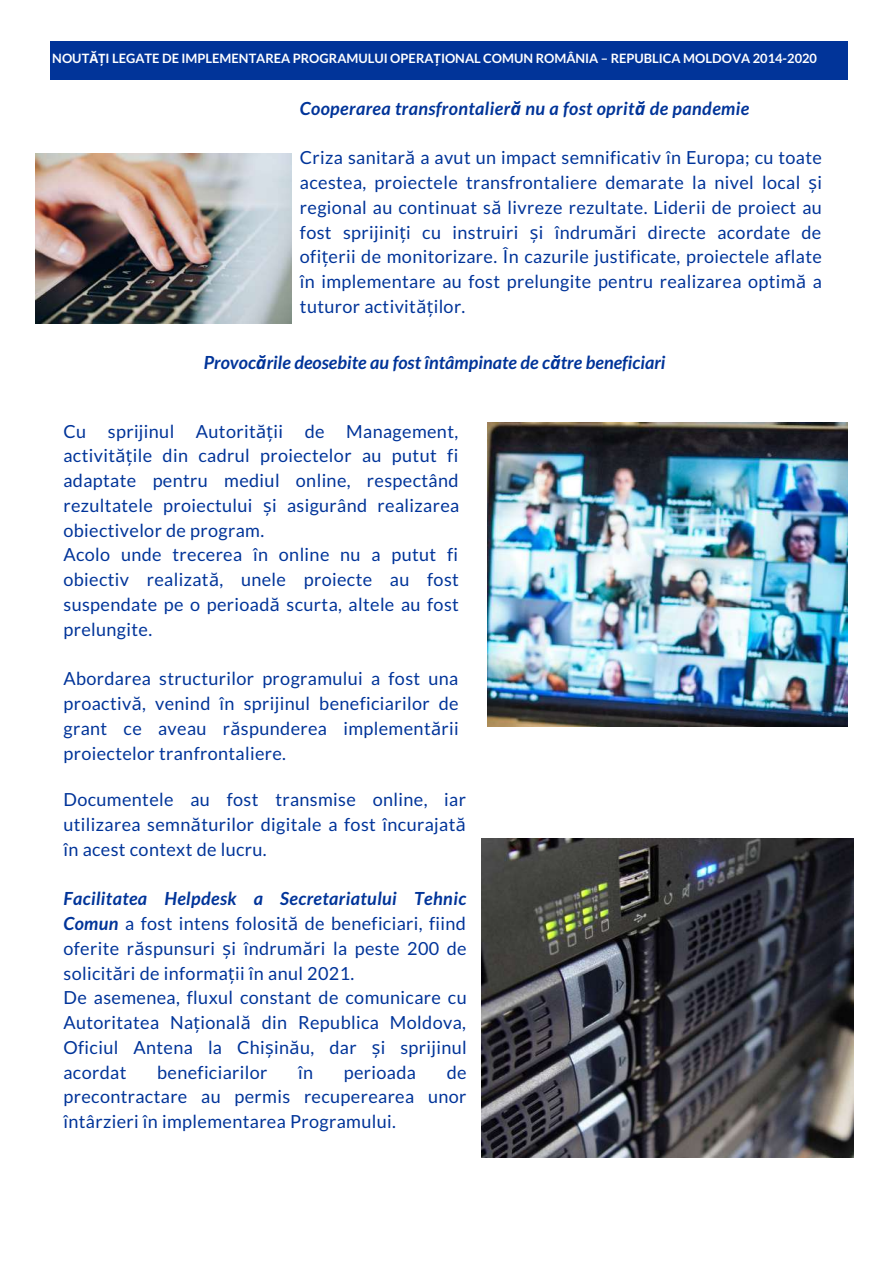
<style>
.page{position:relative;width:894px;height:1264px;background:#fff}
.page>*{position:absolute;margin:0;border:0;box-sizing:border-box;transform-origin:0 0}
.t1{font:18px/24.8px "Lato";letter-spacing:.02em;color:#013499;text-align:justify}
.t2{font:italic 700 18px "Lato";color:#013499}
.t3{font:italic 700 18px "Lato";letter-spacing:.02em;color:#013499}
.t4{font:700 12.9px "Lato";color:#fff}
.s1{font-family:"Noto Sans"}
.s2{font-weight:700;font-style:italic}
</style>
<div class="page">
<div style="left:50px;top:42px;width:797px;height:38px;background:#013499"></div>
<img style="left:36px;top:154px;width:255px;height:170px">
<img style="left:487px;top:422px;width:359px;height:304px">
<img style="left:481px;top:838px;width:372px;height:318px">
<p class="t4" style="left:52px;top:50px;width:766px">NOUT<span class="s1">ĂȚ</span>I LEGATE DE IMPLEMENTAREA PROGRAMULUI OPERA<span class="s1">Ț</span>IONAL COMUN ROMÂNIA – REPUBLICA MOLDOVA 2014-2020</p>
<p class="t3" style="left:300px;top:97px;width:451px">Cooperarea transfrontalier<span class="s1">ă</span> nu a fost oprit<span class="s1">ă</span> de pandemie</p>
<p class="t1" style="left:300px;top:145px;width:523px">Criza sanitar<span class="s1">ă</span> a avut un impact semnificativ în Europa; cu toate acestea, proiectele transfrontaliere demarate la nivel local <span class="s1">ș</span>i regional au continuat s<span class="s1">ă</span> livreze rezultate. Liderii de proiect au fost sprijini<span class="s1">ț</span>i cu instruiri <span class="s1">ș</span>i îndrum<span class="s1">ă</span>ri directe acordate de ofi<span class="s1">ț</span>erii de monitorizare. În cazurile justificate, proiectele aflate în implementare au fost prelungite pentru realizarea optim<span class="s1">ă</span> a tuturor activit<span class="s1">ăț</span>ilor.</p>
<p class="t2" style="left:204px;top:351px;width:463px">Provoc<span class="s1">ă</span>rile deosebite au fost întâmpinate de c<span class="s1">ă</span>tre beneficiari</p>
<p class="t1" style="left:63px;top:418px;width:397px;text-align:left">Cu sprijinul Autorit<span class="s1">ăț</span>ii de Management, activit<span class="s1">ăț</span>ile din cadrul proiectelor au putut fi adaptate pentru mediul online, respectând rezultatele proiectului <span class="s1">ș</span>i asigurând realizarea obiectivelor de program.<br>Acolo unde trecerea în online nu a putut fi obiectiv realizat<span class="s1">ă</span>, unele proiecte au fost suspendate pe o perioad<span class="s1">ă</span> scurta, altele au fost prelungite.</p>
<p class="t1" style="left:63px;top:666px;width:396px">Abordarea structurilor programului a fost una proactiv<span class="s1">ă</span>, venind în sprijinul beneficiarilor de grant ce aveau r<span class="s1">ă</span>spunderea implement<span class="s1">ă</span>rii proiectelor tranfrontaliere.</p>
<p class="t1" style="left:63px;top:786px;width:404px">Documentele au fost transmise online, iar utilizarea semn<span class="s1">ă</span>turilor digitale a fost încurajat<span class="s1">ă </span>în acest context de lucru.</p>
<p class="t1" style="left:63px;top:885px;width:405px;text-align:left"><span class="s2">Facilitatea Helpdesk a Secretariatului Tehnic Comun</span> a fost intens folosit<span class="s1">ă</span> de beneficiari, fiind oferite r<span class="s1">ă</span>spunsuri <span class="s1">ș</span>i îndrum<span class="s1">ă</span>ri la peste 200 de solicit<span class="s1">ă</span>ri de informa<span class="s1">ț</span>ii în anul 2021.<br>De asemenea, fluxul constant de comunicare cu Autoritatea Na<span class="s1">ț</span>ional<span class="s1">ă</span> din Republica Moldova, Oficiul Antena la Chi<span class="s1">ș</span>in<span class="s1">ă</span>u, dar <span class="s1">ș</span>i sprijinul acordat</p>
<p class="t1" style="left:63px;top:1059px;width:404px;text-indent:383px">de precontractare au permis recuperearea unor întârzieri în implementarea Programului.</p>
<p class="t1" style="left:157px;top:1059px;width:112px">beneficiarilor</p>
<p class="t1" style="left:298px;top:1059px;width:16px">în</p>
<p class="t1" style="left:344px;top:1059px;width:74px">perioada</p>
</div>
